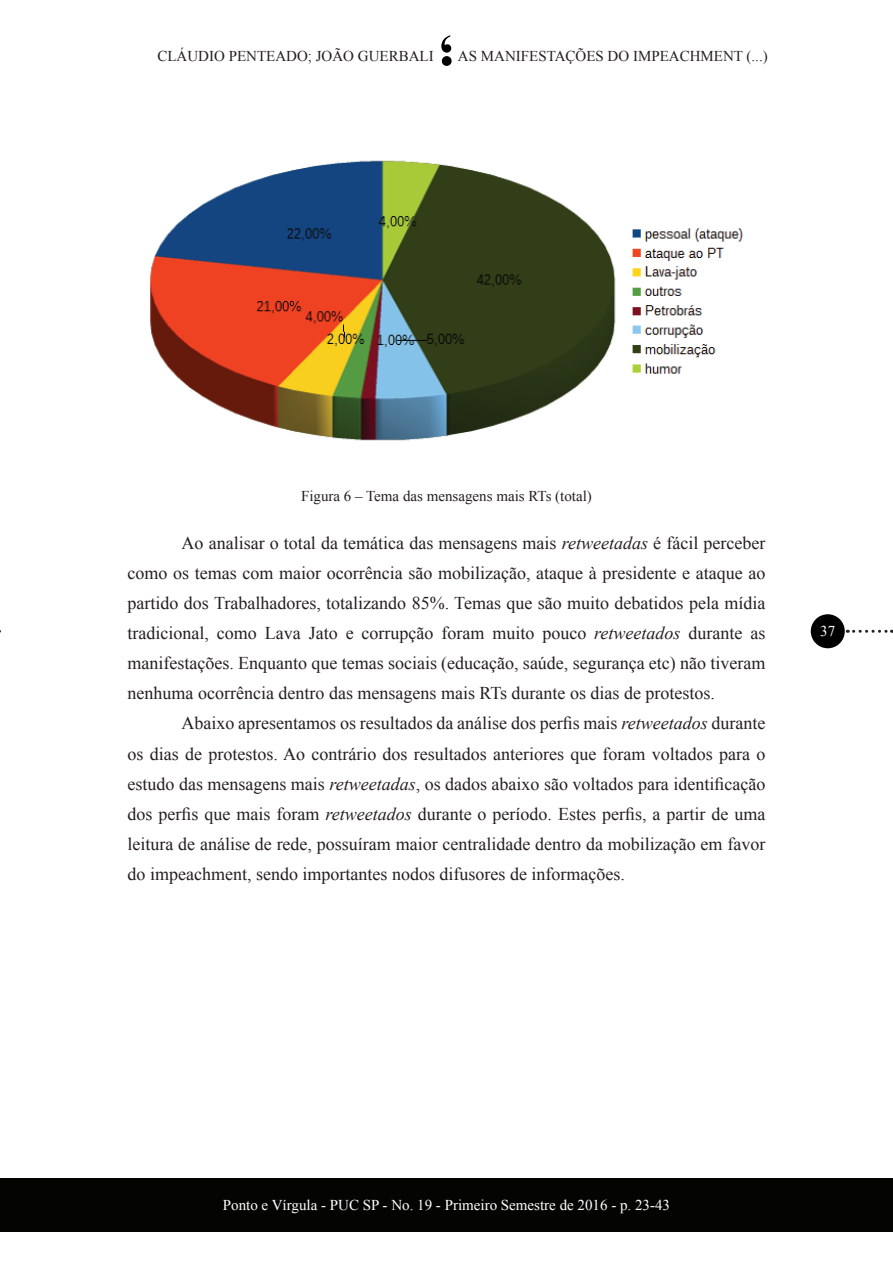
<style>
.page{position:relative;width:893px;height:1263px;background:#fff}
.page>*{position:absolute;margin:0;border:0;box-sizing:border-box;transform-origin:0 0}
.t1{font:18px/30px "Times New Roman";color:#231f20;text-align:justify}
.t2{font:15px "Times New Roman";color:#231f20}
.t3{font:15px "Times New Roman";color:#fff}
.s1{font-style:italic}
</style>
<div class="page">
<svg style="left:441px;top:35px;width:11px;height:31px"></svg>
<div style="left:0;top:1178px;width:893px;height:54px;background:#040503"></div>
<div style="left:811px;top:614px;width:34px;height:34px;background:#000;border-radius:50%"></div>
<svg style="left:854px;top:630px;width:38px;height:3px"></svg>
<img style="left:150px;top:160px;width:593px;height:281px">
<p class="t2" style="left:157px;top:46px;width:278px">CLÁUDIO PENTEADO; JOÃO GUERBALI</p>
<p class="t2" style="left:458px;top:46px;width:311px">AS MANIFESTAÇÕES DO IMPEACHMENT (...)</p>
<p class="t2" style="left:301px;top:486px;width:292px">Figura 6 – Tema das mensagens mais RTs (total)</p>
<p class="t1" style="left:128px;top:528px;width:639px;text-indent:54px">Ao analisar o total da temática das mensagens mais <span class="s1">retweetadas</span> é fácil perceber como os temas com maior ocorrência são mobilização, ataque à presidente e ataque ao partido dos Trabalhadores, totalizando 85%. Temas que são muito debatidos pela mídia tradicional, como Lava Jato e corrupção foram muito pouco <span class="s1">retweetados</span> durante as manifestações. Enquanto que temas sociais (educação, saúde, segurança etc) não tiveram nenhuma ocorrência dentro das mensagens mais RTs durante os dias de protestos.</p>
<p class="t1" style="left:128px;top:708px;width:639px;text-indent:54px">Abaixo apresentamos os resultados da análise dos perfis mais <span class="s1">retweetados</span> durante os dias de protestos. Ao contrário dos resultados anteriores que foram voltados para o estudo das mensagens mais <span class="s1">retweetadas</span>, os dados abaixo são voltados para identificação dos perfis que mais foram <span class="s1">retweetados</span> durante o período. Estes perfis, a partir de uma leitura de análise de rede, possuíram maior centralidade dentro da mobilização em favor do impeachment, sendo importantes nodos difusores de informações.</p>
<p class="t3" style="left:820px;top:621px;width:16px">37</p>
<p class="t3" style="left:223px;top:1195px;width:449px">Ponto e Vírgula - PUC SP - No. 19 - Primeiro Semestre de 2016 - p. 23-43</p>
</div>
